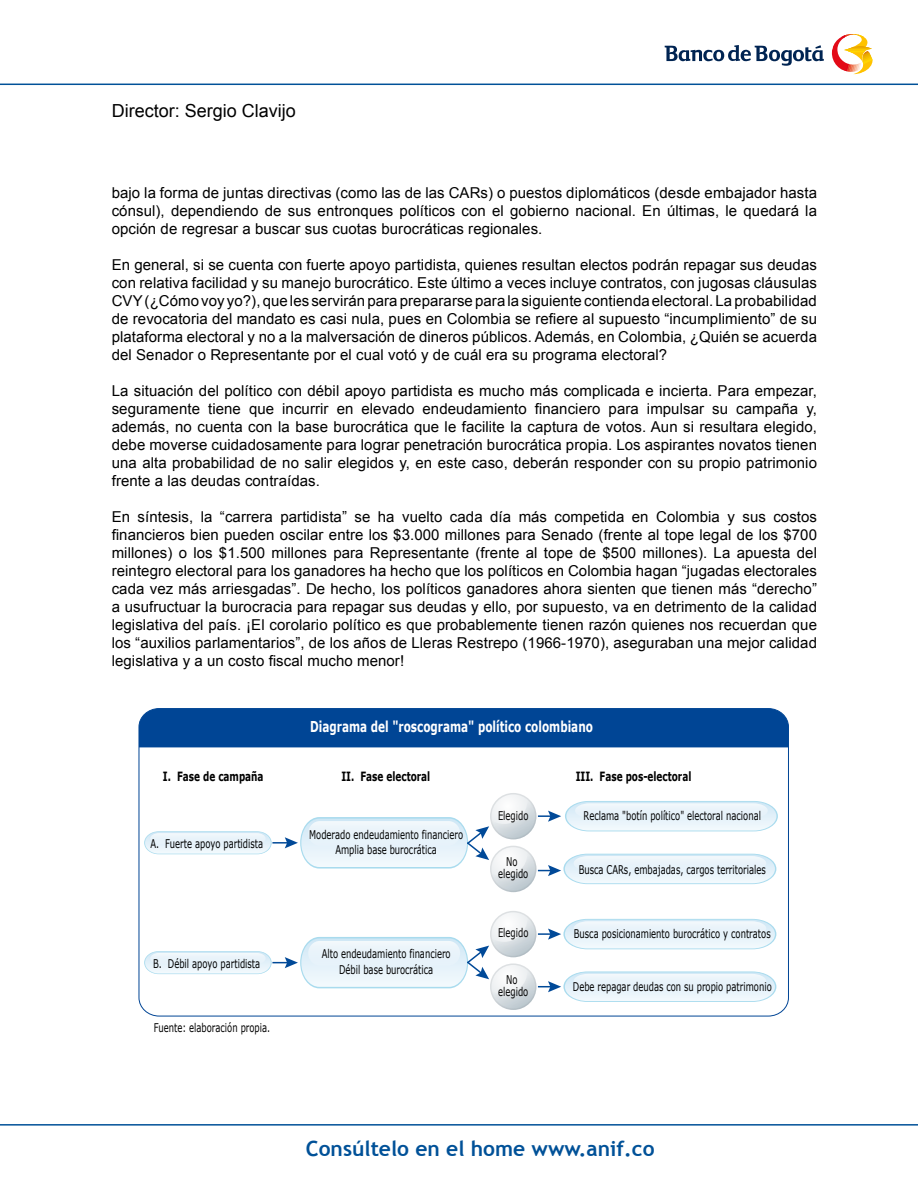
<style>
.page{position:relative;width:918px;height:1188px;background:#fff}
.page>*{position:absolute;margin:0;border:0;box-sizing:border-box;transform-origin:0 0}
.t1{font:700 21px "Trebuchet MS";color:#005198}
.t2{font:18px "Arial";color:#000}
.t3{font:15px/18px "Arial";letter-spacing:.005em;color:#000;text-align:justify}
.t4{font:700 15px "Verdana";color:#fff;scale:.7 1}
.t5{font:700 12.75px "Verdana";color:#000;scale:.7 1}
.t6{font:12px/12px "Verdana";color:#000;text-align:center;scale:.7 1}
</style>
<div class="page">
<hr style="left:0;top:1124px;width:918px;height:2px;background:#005198">
<hr style="left:0;top:84px;width:918px;height:1px;background:#005198">
<svg style="left:832px;top:34px;width:41px;height:41px"></svg>
<svg style="left:665px;top:45px;width:159px;height:21px"></svg>
<div style="left:139px;top:709px;width:649px;height:38px;background:#004595"></div>
<svg style="left:144px;top:793px;width:634px;height:99px"></svg>
<svg style="left:144px;top:911px;width:632px;height:99px"></svg>
<p class="t2" style="left:112px;top:99px;width:186px">Director: Sergio Clavijo</p>
<p class="t3" style="left:112px;top:183px;width:707px">bajo la forma de juntas directivas (como las de las CARs) o puestos diplomáticos (desde embajador hasta cónsul), dependiendo de sus entronques políticos con el gobierno nacional. En últimas, le quedará la opción de regresar a buscar sus cuotas burocráticas regionales.</p>
<p class="t3" style="left:112px;top:255px;width:707px">En general, si se cuenta con fuerte apoyo partidista, quienes resultan electos podrán repagar sus deudas con relativa facilidad y su manejo burocrático. Este último a veces incluye contratos, con jugosas cláusulas CVY (¿Cómo voy yo?), que les servirán para prepararse para la siguiente contienda electoral. La probabilidad de revocatoria del mandato es casi nula, pues en Colombia se refiere al supuesto “incumplimiento” de su plataforma electoral y no a la malversación de dineros públicos. Además, en Colombia, ¿Quién se acuerda del Senador o Representante por el cual votó y de cuál era su programa electoral?</p>
<p class="t3" style="left:112px;top:381px;width:707px">La situación del político con débil apoyo partidista es mucho más complicada e incierta. Para empezar, seguramente tiene que incurrir en elevado endeudamiento financiero para impulsar su campaña y, además, no cuenta con la base burocrática que le facilite la captura de votos. Aun si resultara elegido, debe moverse cuidadosamente para lograr penetración burocrática propia. Los aspirantes novatos tienen una alta probabilidad de no salir elegidos y, en este caso, deberán responder con su propio patrimonio frente a las deudas contraídas.</p>
<p class="t3" style="left:112px;top:507px;width:707px">En síntesis, la “carrera partidista” se ha vuelto cada día más competida en Colombia y sus costos financieros bien pueden oscilar entre los $3.000 millones para Senado (frente al tope legal de los $700 millones) o los $1.500 millones para Representante (frente al tope de $500 millones). La apuesta del reintegro electoral para los ganadores ha hecho que los políticos en Colombia hagan “jugadas electorales cada vez más arriesgadas”. De hecho, los políticos ganadores ahora sienten que tienen más “derecho” a usufructuar la burocracia para repagar sus deudas y ello, por supuesto, va en detrimento de la calidad legislativa del país. ¡El corolario político es que probablemente tienen razón quienes nos recuerdan que los “auxilios parlamentarios”, de los años de Lleras Restrepo (1966-1970), aseguraban una mejor calidad legislativa y a un costo fiscal mucho menor!</p>
<p class="t4" style="left:310px;top:716px;width:405px">Diagrama del "roscograma" político colombiano</p>
<p class="t5" style="left:163px;top:767px;width:145px">I. Fase de campaña</p>
<p class="t5" style="left:341px;top:767px;width:129px">II. Fase electoral</p>
<p class="t5" style="left:576px;top:767px;width:167px">III. Fase pos-electoral</p>
<p class="t6" style="left:498px;top:809px;width:45px">Elegido</p>
<p class="t6" style="left:584px;top:809px;width:255px">Reclama "botín político" electoral nacional</p>
<p class="t6" style="left:150px;top:837px;width:163px">A. Fuerte apoyo partidista</p>
<p class="t6" style="left:309px;top:827px;width:221px;line-height:14.7px">Moderado endeudamiento financiero<br>Amplia base burocrática</p>
<p class="t6" style="left:498px;top:856px;width:45px">No elegido</p>
<p class="t6" style="left:579px;top:864px;width:269px">Busca CARs, embajadas, cargos territoriales</p>
<p class="t6" style="left:153px;top:957px;width:155px">B. Débil apoyo partidista</p>
<p class="t6" style="left:322px;top:945px;width:186px;line-height:16.2px">Alto endeudamiento financiero<br>Débil base burocrática</p>
<p class="t6" style="left:154px;top:1022px;width:168px">Fuente: elaboración propia.</p>
<p class="t6" style="left:498px;top:927px;width:45px">Elegido</p>
<p class="t6" style="left:574px;top:928px;width:283px">Busca posicionamiento burocrático y contratos</p>
<p class="t6" style="left:498px;top:974px;width:45px">No elegido</p>
<p class="t6" style="left:573px;top:981px;width:286px">Debe repagar deudas con su propio patrimonio</p>
<h1 class="t1" style="left:306px;top:1135px;width:350px">Consúltelo en el home www.anif.co</h1>
</div>
